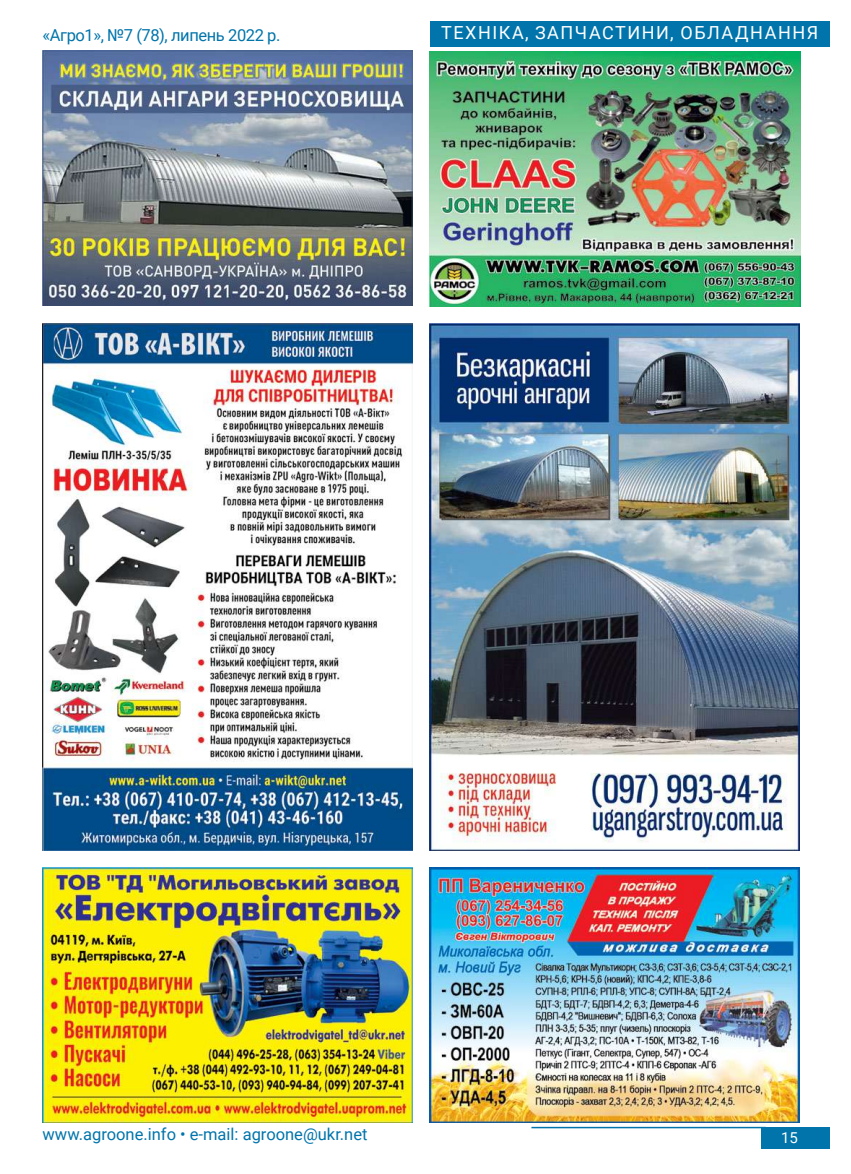
<style>
.page{position:relative;width:851px;height:1174px;background:#fff}
.page>*{position:absolute;margin:0;border:0;box-sizing:border-box;transform-origin:0 0}
.t1{font:18px "Roboto";letter-spacing:.085em;color:#fff}
.t2{font:16.5px "Roboto";color:#0074ab}
.t3{font:16.5px "Roboto";letter-spacing:-.025em;color:#0074ab}
.t4{font:15px "Roboto";color:#fff}
</style>
<div class="page">
<div style="left:761px;top:1127px;width:68px;height:21px;background:#0074ab"></div>
<hr style="left:531px;top:1126px;width:234px;height:2px;background:#0074ab">
<div style="left:429px;top:21px;width:400px;height:26px;background:#0074ab"></div>
<img style="left:43px;top:50px;width:369px;height:256px">
<img style="left:429px;top:867px;width:370px;height:256px">
<img style="left:43px;top:323px;width:369px;height:527px">
<img style="left:429px;top:323px;width:370px;height:527px">
<img style="left:43px;top:867px;width:369px;height:256px">
<img style="left:429px;top:51px;width:370px;height:255px">
<p class="t3" style="left:43px;top:23px;width:239px">«Агро1», №7 (78), липень 2022 р.</p>
<p class="t1" style="left:441px;top:20px;width:323px">ТЕХНІКА, запчастин и, обладнанн</p>
<p class="t1" style="left:806px;top:20px;width:13px">я</p>
<p class="t2" style="left:43px;top:1122px;width:326px">www.agroone.info • e-mail: agroone@ukr.net</p>
<p class="t4" style="left:781px;top:1127px;width:18px">15</p>
</div>
